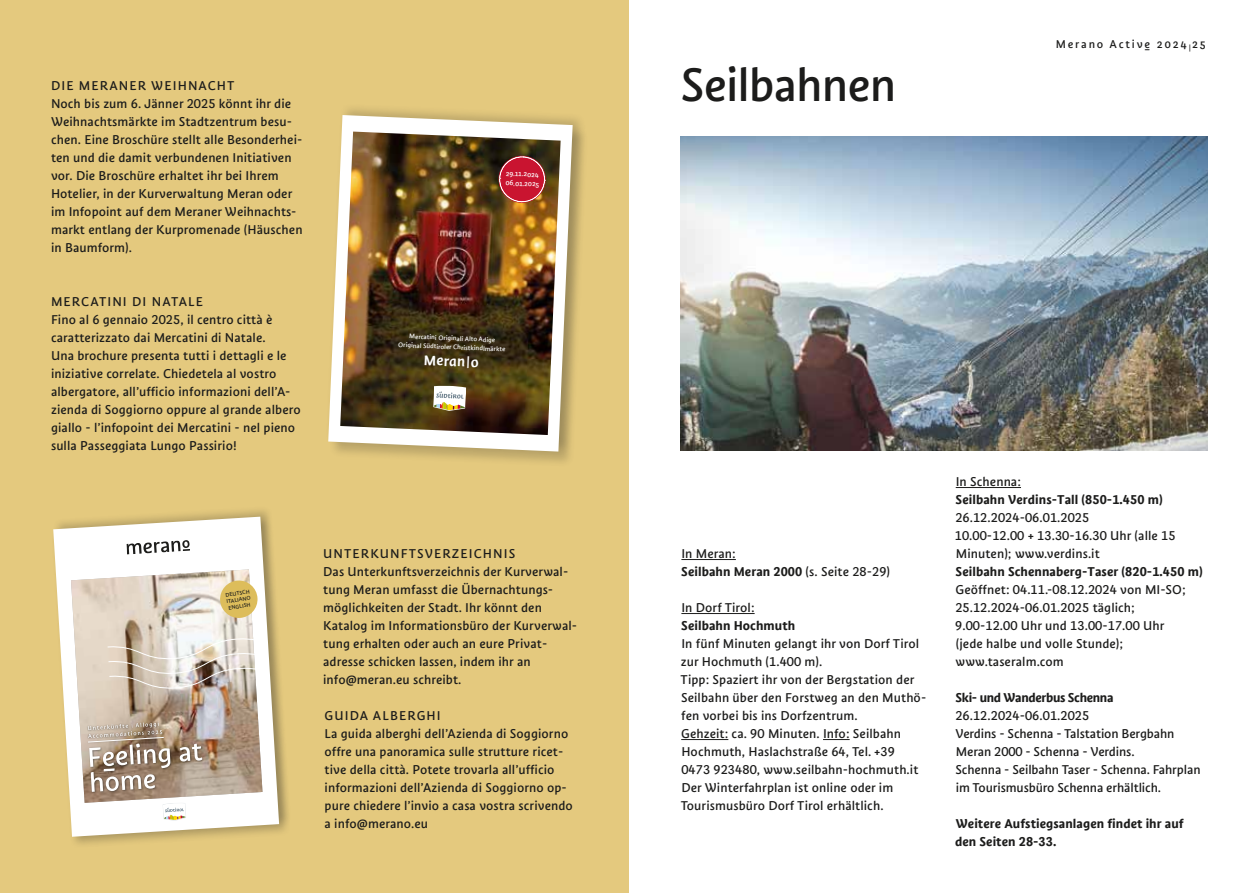
<style>
.page{position:relative;width:1259px;height:893px;background:#fff}
.page>*{position:absolute;margin:0;border:0;box-sizing:border-box;transform-origin:0 0}
.t1{font:49.5px "Suedtirol Next Merano";letter-spacing:-.02em;color:#1c1c1b}
.t2{font:15.9px "Suedtirol Pro";color:#fff}
.t3{font:13.5px/18px "Suedtirol Next Merano";letter-spacing:.005em;color:#1c1c1b}
.t4{font:700 13.5px/18px "Suedtirol Next TT";letter-spacing:.005em;color:#1c1c1b}
.t5{font:700 13.5px "Suedtirol Next TT";letter-spacing:-.025em;color:#1c1c1b}
.t6{font:12px "Suedtirol Next Merano";letter-spacing:.15em;color:#1c1c1b}
.t7{font:7.5px/9.6px "Suedtirol Next TT";color:#fff}
.t8{font:6.9px/8.9px "Suedtirol Next TT";color:#fff;text-align:center}
.t9{font:5.7px/6.4px "Suedtirol Next Merano";color:#1d1d1b;text-align:justify}
.s1{font-family:"Suedtirol Next Merano";font-weight:400}
</style>
<div class="page">
<hr style="left:955px;top:487px;width:66px;height:1px;background:#1c1c1b">
<hr style="left:681px;top:559px;width:55px;height:1px;background:#1c1c1b">
<hr style="left:681px;top:613px;width:73px;height:1px;background:#1c1c1b">
<hr style="left:681px;top:739px;width:47px;height:1px;background:#1c1c1b">
<svg style="left:823px;top:739px;width:26px;height:1px"></svg>
<img style="left:680px;top:136px;width:528px;height:314px">
<div style="left:0;top:0;width:629px;height:893px;background:#e4c97e"></div>
<div style="left:52px;top:506px;width:240px;height:334px;background:#1c1c1b;opacity:.2"></div>
<div style="left:51px;top:514px;width:240px;height:335px;background:#1c1c1b;opacity:.24"></div>
<svg style="left:53px;top:517px;width:226px;height:320px"></svg>
<svg style="left:55px;top:520px;width:222px;height:315px;background:#d9cebe"></svg>
<div style="left:329px;top:115px;width:259px;height:353px;background:#1c1c1b;opacity:.2"></div>
<div style="left:325px;top:103px;width:261px;height:353px;background:#1c1c1b;opacity:.2"></div>
<svg style="left:328px;top:115px;width:244px;height:337px;fill:#fff"></svg>
<img style="left:340px;top:132px;width:220px;height:303px">
<p class="t3" style="left:51px;top:76px;width:253px">DIE MERANER WEIHNACHT<br>Noch bis zum 6. Jänner 2025 könnt ihr die Weihnachtsmärkte im Stadtzentrum besu&shy;chen. Eine Broschüre stellt alle Besonderhei&shy;ten und die damit verbundenen Initiativen vor. Die Broschüre erhaltet ihr bei Ihrem Hotelier, in der Kurverwaltung Meran oder im Infopoint auf dem Meraner Weihnachts&shy;markt entlang der Kurpromenade (Häuschen in Baumform).</p>
<p class="t3" style="left:51px;top:292px;width:251px">MERCATINI DI NATALE<br>Fino al 6 gennaio 2025, il centro città è caratterizzato dai Mercatini di Natale.<br>Una brochure presenta tutti i dettagli e le iniziative correlate. Chiedetela al vostro albergatore, all’ufficio informazioni dell’A&shy;zienda di Soggiorno oppure al grande albero giallo - l’infopoint dei Mercatini - nel pieno sulla Passeggiata Lungo Passirio!</p>
<p class="t7" style="left:506px;top:168px;width:35px;rotate:2deg">29.11.2024<br>06.01.2025</p>
<p class="t8" style="left:399px;top:332px;width:109px;rotate:2deg">Mercatini Originali Alto Adige<br>Original Südtiroler Christkindlmärkte</p>
<p class="t2" style="left:424px;top:351px;width:57px;rotate:2deg">Meran|o</p>
<p class="t9" style="left:225px;top:592px;width:26px;rotate:-9deg">DEUTSCH ITALIANO ENGLISH</p>
<p class="t3" style="left:323px;top:544px;width:255px">UNTERKUNFTSVERZEICHNIS<br>Das Unterkunftsverzeichnis der Kurverwal&shy;tung Meran umfasst die Übernachtungs&shy;möglichkeiten der Stadt. Ihr könnt den Katalog im Informationsbüro der Kurverwal&shy;tung erhalten oder auch an eure Privat&shy;adresse schicken lassen, indem ihr an info@meran.eu schreibt.</p>
<p class="t3" style="left:325px;top:706px;width:250px">GUIDA ALBERGHI<br>La guida alberghi dell’Azienda di Soggiorno offre una panoramica sulle strutture ricet&shy;tive della città. Potete trovarla all’ufficio informazioni dell’Azienda di Soggiorno op&shy;pure chiedere l’invio a casa vostra scrivendo a info@merano.eu</p>
<h1 class="t1" style="left:680px;top:56px;width:217px">Seilbahnen</h1>
<p class="t6" style="left:1056px;top:37px;width:151px">Merano Active 2024<sub>|</sub>25</p>
<p class="t3" style="left:681px;top:544px;width:56px">In Meran:</p>
<p class="t4" style="left:681px;top:562px;width:210px">Seilbahn Meran 2000 <span class="s1">(s. Seite 28-29)</span></p>
<p class="t3" style="left:681px;top:598px;width:75px">In Dorf Tirol:</p>
<p class="t4" style="left:681px;top:616px;width:115px">Seilbahn Hochmuth</p>
<p class="t3" style="left:680px;top:634px;width:247px">In fünf Minuten gelangt ihr von Dorf Tirol zur Hochmuth (1.400 m).<br>Tipp: Spaziert ihr von der Bergstation der Seilbahn über den Forstweg an den Muthö&shy;fen vorbei bis ins Dorfzentrum.<br>Gehzeit: ca. 90 Minuten. Info: Seilbahn Hochmuth, Haslachstraße 64, Tel. +39<br>0473 923480, www.seilbahn-hochmuth.it Der Winterfahrplan ist online oder im Tourismusbüro Dorf Tirol erhältlich.</p>
<p class="t3" style="left:955px;top:472px;width:67px">In Schenna:</p>
<p class="t4" style="left:955px;top:490px;width:208px">Seilbahn Verdins-Tall (850-1.450 m)</p>
<p class="t3" style="left:954px;top:508px;width:222px">26.12.2024-06.01.2025<br>10.00-12.00 + 13.30-16.30 Uhr (alle 15<br>Minuten); www.verdins.it</p>
<p class="t4" style="left:955px;top:562px;width:248px">Seilbahn Schennaberg-Taser (820-1.450 m)</p>
<p class="t3" style="left:955px;top:580px;width:232px">Geöffnet: 04.11.-08.12.2024 von MI-SO;<br>25.12.2024-06.01.2025 täglich;<br>9.00-12.00 Uhr und 13.00-17.00 Uhr (jede halbe und volle Stunde); www.taseralm.com</p>
<p class="t5" style="left:955px;top:690px;width:159px">Ski- und Wanderbus Schenna</p>
<p class="t3" style="left:955px;top:706px;width:247px">26.12.2024-06.01.2025<br>Verdins - Schenna - Talstation Bergbahn Meran 2000 - Schenna - Verdins.<br>Schenna - Seilbahn Taser - Schenna. Fahrplan im Tourismusbüro Schenna erhältlich.</p>
<p class="t4" style="left:955px;top:814px;width:230px">Weitere Aufstiegsanlagen findet ihr auf den Seiten 28-33.</p>
</div>
